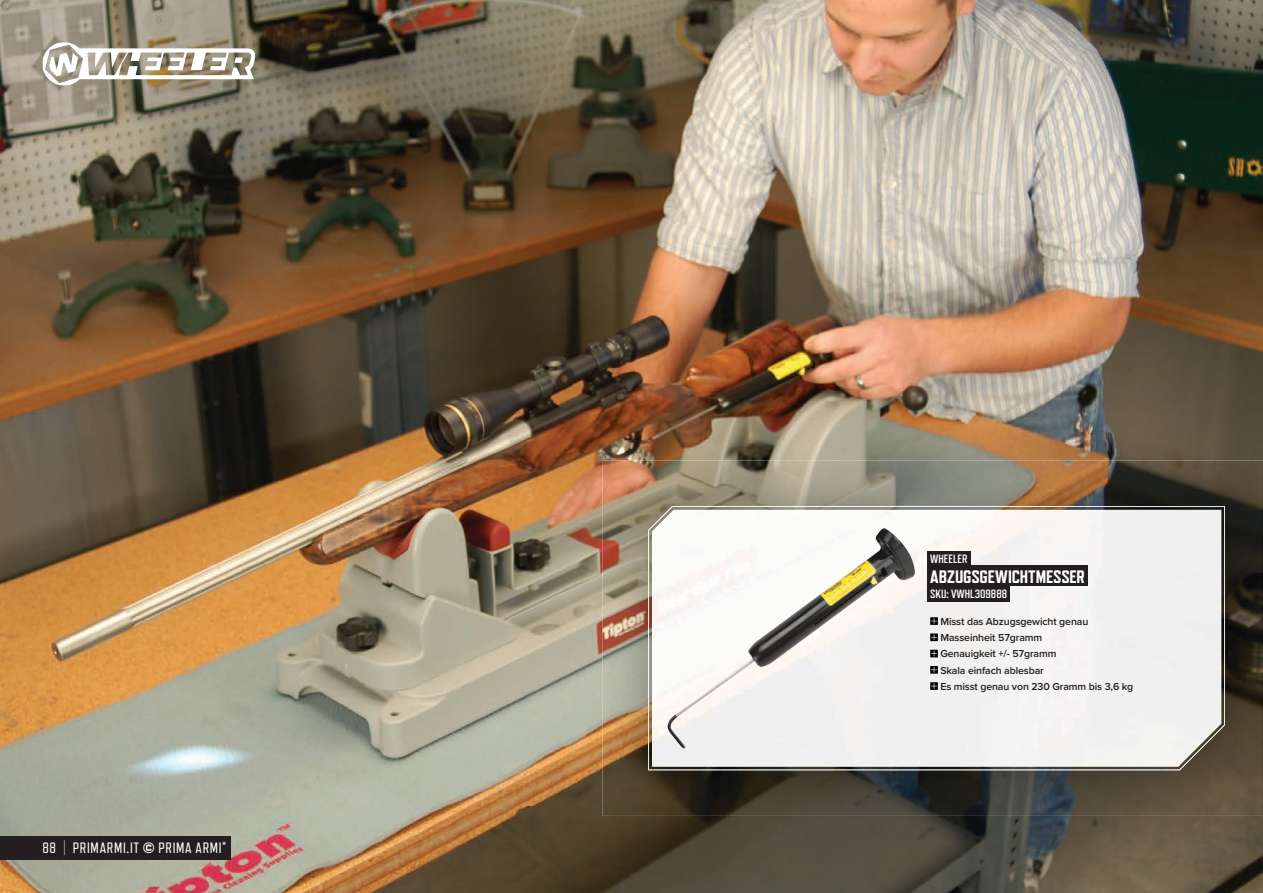
<style>
.page{position:relative;width:1263px;height:893px;background:#fff}
.page>*{position:absolute;margin:0;border:0;box-sizing:border-box;transform-origin:0 0}
.t1{font:800 18px "Refrigerator Deluxe";letter-spacing:-.005em;color:#fff}
.t2{font:15px "Refrigerator Deluxe";letter-spacing:.045em;color:#fff}
.t3{font:700 12px "Refrigerator Deluxe";color:#fff}
.t4{font:600 10.5px/16.2px "Proxima Nova";letter-spacing:-.01em;color:#231f20}
.s1{font-weight:800}
</style>
<div class="page">
<img style="left:0;top:0;width:1263px;height:893px">
<div style="left:0;top:836px;width:231px;height:23px;background:#231f20"></div>
<img style="left:603px;top:460px;width:100px;height:101px">
<img style="left:703px;top:460px;width:560px;height:50px">
<img style="left:1213px;top:510px;width:50px;height:306px">
<img style="left:603px;top:561px;width:50px;height:255px">
<img style="left:1162px;top:770px;width:51px;height:46px">
<img style="left:653px;top:770px;width:509px;height:46px">
<img style="left:648px;top:506px;width:577px;height:264px">
<img style="left:652px;top:510px;width:569px;height:256px">
<svg style="left:927px;top:551px;width:161px;height:50px"></svg>
<svg style="left:930px;top:617px;width:8px;height:8px"></svg>
<svg style="left:930px;top:633px;width:8px;height:8px"></svg>
<svg style="left:930px;top:650px;width:8px;height:7px"></svg>
<svg style="left:930px;top:666px;width:8px;height:8px"></svg>
<svg style="left:930px;top:682px;width:8px;height:8px"></svg>
<svg style="left:43px;top:43px;width:212px;height:42px"></svg>
<h2 class="t2" style="left:43px;top:839px;width:185px">88 | PRIMARMI.IT <span class="s1">©</span> PRIMA ARMI<sup>®</sup></h2>
<p class="t3" style="left:930px;top:553px;width:39px">WHEELER</p>
<h1 class="t1" style="left:930px;top:566px;width:156px">ABZUGSGEWICHTMESSER</h1>
<p class="t3" style="left:930px;top:587px;width:78px">SKU: VWHL309888</p>
<p class="t4" style="left:940px;top:613px;width:194px">Misst das Abzugsgewicht genau<br>Masseinheit 57gramm<br>Genauigkeit +/- 57gramm<br>Skala einfach ablesbar<br>Es misst genau von 230 Gramm bis 3,6 kg</p>
</div>
